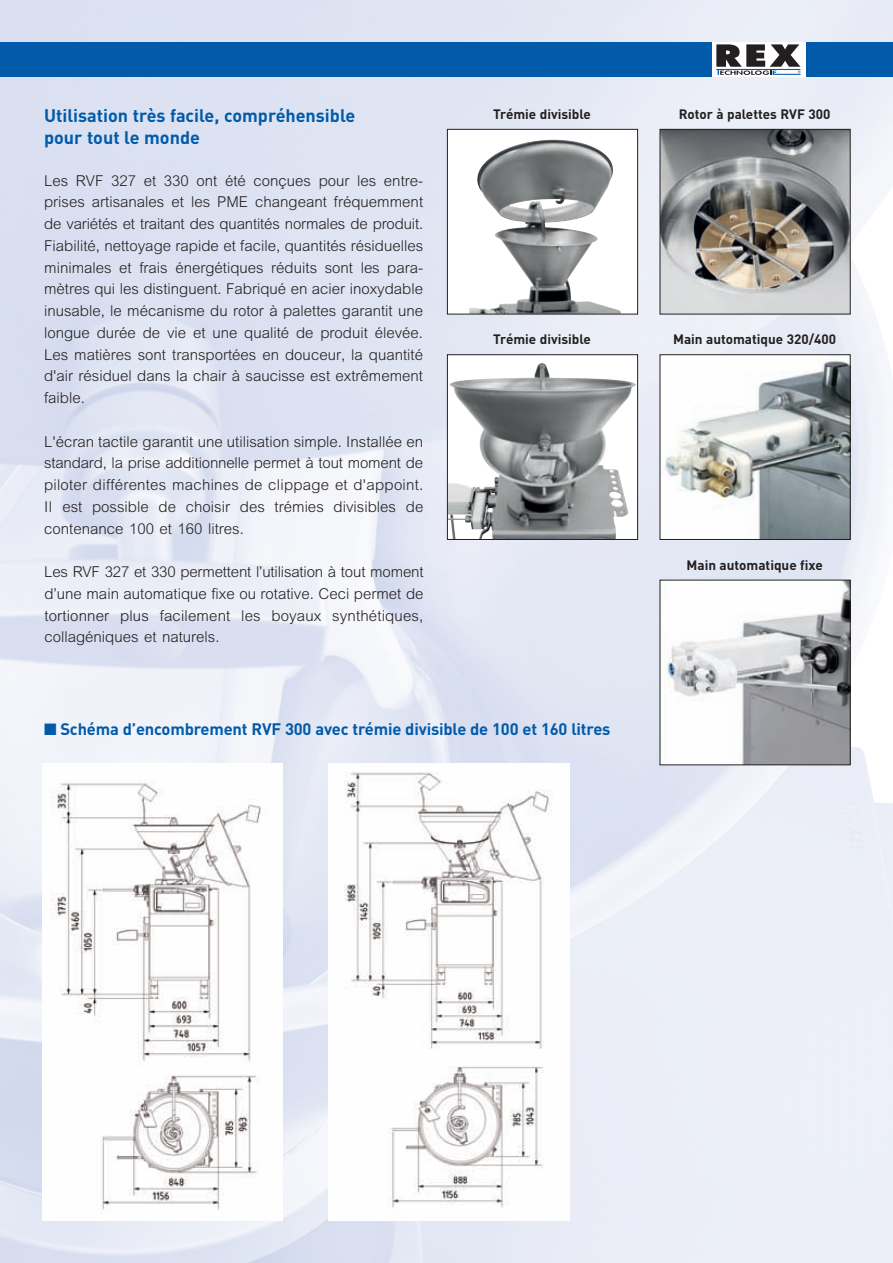
<style>
.page{position:relative;width:893px;height:1263px;background:#fff}
.page>*{position:absolute;margin:0;border:0;box-sizing:border-box;transform-origin:0 0}
.t1{font:700 18px/21.6px "DIN";color:#015aaa}
.t2{font:700 16.5px "DIN";letter-spacing:-.01em;color:#015aaa}
.t3{font:300 15px/21.8px "M Arial";color:#231f20;text-align:justify}
.t4{font:700 13.5px "DIN";color:#231f20}
</style>
<div class="page">
<img style="left:0;top:0;width:893px;height:1263px">
<img style="left:42px;top:764px;width:241px;height:457px">
<img style="left:328px;top:764px;width:242px;height:457px">
<div style="left:0;top:43px;width:711px;height:34px;background:#015aaa"></div>
<div style="left:805px;top:43px;width:88px;height:34px;background:#015aaa"></div>
<img style="left:662px;top:131px;width:186px;height:181px">
<div style="left:660px;top:129px;width:190px;height:185px;border:1px solid #231f20"></div>
<img style="left:662px;top:356px;width:186px;height:182px">
<div style="left:660px;top:354px;width:190px;height:186px;border:1px solid #231f20"></div>
<div style="left:447px;top:129px;width:191px;height:185px;background:#fff"></div>
<img style="left:469px;top:139px;width:152px;height:173px">
<div style="left:447px;top:129px;width:191px;height:185px;border:1px solid #231f20"></div>
<div style="left:447px;top:355px;width:191px;height:184px;background:#fff"></div>
<img style="left:449px;top:363px;width:187px;height:175px">
<div style="left:447px;top:354px;width:191px;height:186px;border:1px solid #231f20"></div>
<img style="left:662px;top:582px;width:186px;height:181px">
<div style="left:660px;top:580px;width:190px;height:185px;border:1px solid #231f20"></div>
<div style="left:712px;top:43px;width:93px;height:34px;background:#fff"></div>
<svg style="left:716px;top:44px;width:84px;height:31px"></svg>
<p class="t1" style="left:44px;top:105px;width:313px">Utilisation très facile, compréhensible pour tout le monde</p>
<p class="t3" style="left:44px;top:171px;width:381px">Les RVF 327 et 330 ont été conçues pour les entre - prises artisanales et les PME changeant fréquemment de variétés et traitant des quantités normales de pro duit.<br>Fiabilité, nettoyage rapide et facile, quantités résiduelles minimales et frais énergétiques réduits sont les para&shy;mètres qui les distinguent. Fabriqué en acier inoxydable inusable, le mécanisme du rotor à palettes garantit une longue durée de vie et une qualité de produit élevée.<br>Les matières sont transportées en douceur, la quantité d'air résiduel dans la chair à saucisse est extrêmement faible.</p>
<p class="t3" style="left:44px;top:432px;width:381px">L'écran tactile garantit une utilisation simple. Installée en standard, la prise additionnelle permet à tout moment de piloter différentes machines de clippage et d'appoint.<br>Il est possible de choisir des trémies divisibles de contenance 100 et 160 litres.</p>
<p class="t3" style="left:44px;top:562px;width:381px">Les RVF 327 et 330 permettent l’utilisation à tout moment d’une main automatique fixe ou rotative. Ceci permet de tortionner plus facilement les boyaux synthétiques, collagéniques et naturels.</p>
<p class="t4" style="left:493px;top:106px;width:99px">Trémie divisible</p>
<p class="t4" style="left:493px;top:332px;width:99px">Trémie divisible</p>
<p class="t4" style="left:679px;top:106px;width:153px">Rotor à palettes RVF 300</p>
<p class="t4" style="left:673px;top:332px;width:165px">Main automatique 320/400</p>
<p class="t4" style="left:686px;top:557px;width:138px">Main automatique fixe</p>
<p class="t2" style="left:44px;top:719px;width:568px">■ Schéma d’encombrement RVF 300 avec trémie divisible de 100 et 160 litres</p>
</div>
